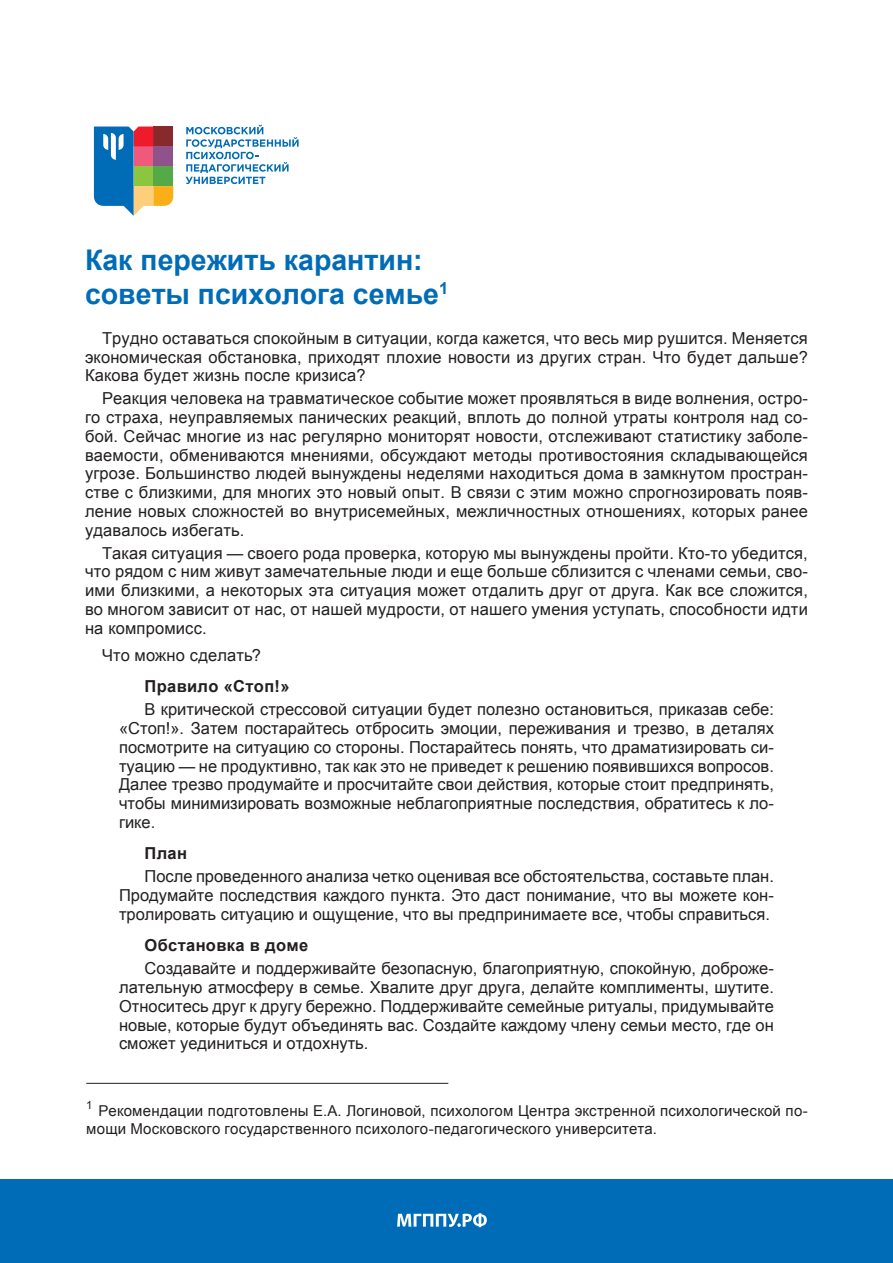
<style>
.page{position:relative;width:893px;height:1263px;background:#fff}
.page>*{position:absolute;margin:0;border:0;box-sizing:border-box;transform-origin:0 0}
.Заг{font:700 28.5px/34.2px "Arial";color:#006cb7}
.основной{font:16.5px/18.8px "Arial";letter-spacing:.01em;color:#231f20;text-align:justify}
.основной-2{font:700 16.5px "Arial";letter-spacing:.02em;color:#231f20}
.основной-3{font:15px/18px "Arial";letter-spacing:.015em;color:#231f20}
</style>
<div class="page">
<div style="left:0;top:1179px;width:893px;height:84px;background:#006cb7"></div>
<svg style="left:397px;top:1213px;width:90px;height:14px"></svg>
<svg style="left:94px;top:127px;width:79px;height:89px;background:#778994"></svg>
<svg style="left:186px;top:125px;width:113px;height:59px"></svg>
<hr style="left:86px;top:1083px;width:362px;height:1px;background:#231f20">
<p class="Заг" style="left:85px;top:243px;width:365px">Как пережить карантин: советы психолога семье<sup>1</sup></p>
<p class="основной" style="left:85px;top:329px;width:724px;text-indent:17px">Трудно оставаться спокойным в ситуации, когда кажется, что весь мир рушится. Меняется экономическая обстановка, приходят плохие новости из других стран. Что будет дальше?<br>Какова будет жизнь после кризиса?</p>
<p class="основной" style="left:85px;top:389px;width:724px;text-indent:17px">Реакция человека на травматическое событие может проявляться в виде волнения, остро&shy;го страха, неуправляемых панических реакций, вплоть до полной утраты контроля над со&shy;бой. Сейчас многие из нас регулярно мониторят новости, отслеживают статистику заболе&shy;ваемости, обмениваются мнениями, обсуждают методы противостояния складывающейся угрозе. Большинство людей вынуждены неделями находиться дома в замкнутом простран&shy;стве с близкими, для многих это новый опыт. В связи с этим можно спрогнозировать появ&shy;ление новых сложностей во внутрисемейных, межличностных отношениях, которых ранее удавалось избегать.</p>
<p class="основной" style="left:85px;top:544px;width:724px;text-indent:17px">Такая ситуация — своего рода проверка, которую мы вынуждены пройти. Кто-то убедится, что рядом с ним живут замечательные люди и еще больше сблизится с членами семьи, сво&shy;ими близкими, а некоторых эта ситуация может отдалить друг от друга. Как все сложится, во многом зависит от нас, от нашей мудрости, от нашего умения уступать, способности идти на компромисс.</p>
<p class="основной" style="left:102px;top:646px;width:160px">Что можно сделать?</p>
<p class="основной-2" style="left:145px;top:676px;width:147px">Правило «Стоп!»</p>
<p class="основной" style="left:119px;top:700px;width:656px;text-indent:26px">В критической стрессовой ситуации будет полезно остановиться, приказав себе: «Стоп!». Затем постарайтесь отбросить эмоции, переживания и трезво, в деталях посмотрите на ситуацию со стороны. Постарайтесь понять, что драматизировать си&shy;туацию — не продуктивно, так как это не приведет к решению появившихся вопросов.<br>Далее трезво продумайте и просчитайте свои действия, которые стоит предпринять, чтобы минимизировать возможные неблагоприятные последствия, обратитесь к ло&shy;гике.</p>
<p class="основной-2" style="left:145px;top:843px;width:44px">План</p>
<p class="основной" style="left:119px;top:867px;width:656px;text-indent:26px">После проведенного анализа четко оценивая все обстоятельства, составьте план.<br>Продумайте последствия каждого пункта. Это даст понимание, что вы можете кон&shy;тролировать ситуацию и ощущение, что вы предпринимаете все, чтобы справиться.</p>
<p class="основной-2" style="left:145px;top:935px;width:165px">Обстановка в доме</p>
<p class="основной" style="left:119px;top:959px;width:656px;text-indent:26px">Создавайте и поддерживайте безопасную, благоприятную, спокойную, доброже&shy;лательную атмосферу в семье. Хвалите друг друга, делайте комплименты, шутите.<br>Относитесь друг к другу бережно. Поддерживайте семейные ритуалы, придумывайте новые, которые будут объединять вас. Создайте каждому члену семьи место, где он сможет уединиться и отдохнуть.</p>
<p class="основной-3" style="left:86px;top:1101px;width:723px"><sup>1</sup> Рекомендации подготовлены Е.А. Логиновой, психологом Центра экстренной психологической по&shy;мощи Московского государственного психолого-педагогического университета.</p>
</div>
